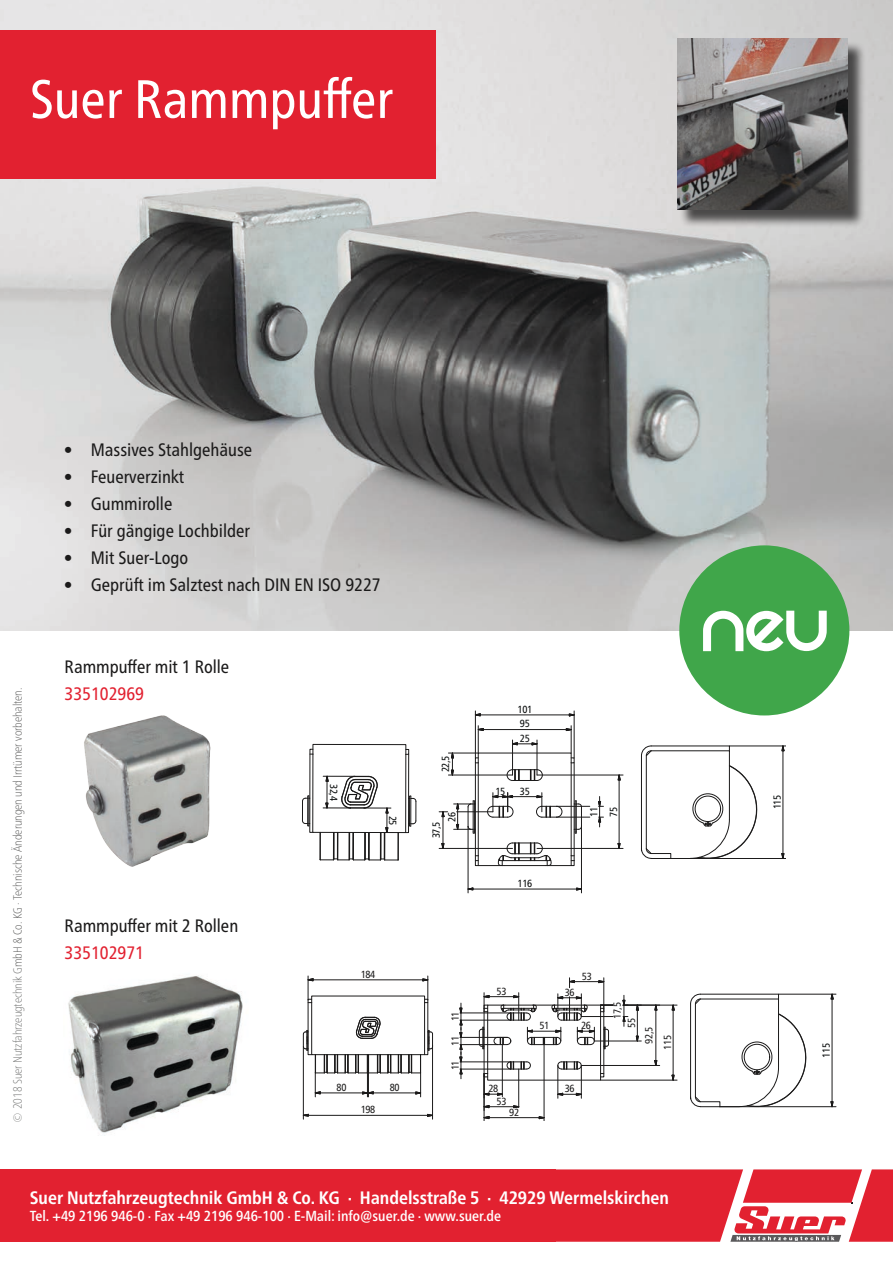
<style>
.page{position:relative;width:893px;height:1263px;background:#fff}
.page>*{position:absolute;margin:0;border:0;box-sizing:border-box;transform-origin:0 0}
.t1{font:90px "REZ";color:#fff}
.Produktname{font:condensed 54px "Frutiger Neue LTW1 G";color:#fff}
.Produkt_Details{font:condensed 18px "Frutiger Neue LTW1 G";color:#1b1a1a}
.t2{font:700 condensed 18px "Frutiger Neue LTW1 G";color:#fff}
.Produkt_Details-2{font:condensed 18px "Frutiger Neue LTW1 G";color:#e22130}
.t3{font:500 condensed 14.55px "Frutiger Neue LTW1 G";color:#fff}
.t4{font:100 condensed 12px "Frutiger Neue LTW1 G";color:#585857}
.t5{font:condensed 10.35px/14.4px "Frutiger Neue LTW1 G";letter-spacing:-.025em;color:#1b1a1a}
.t6{font:condensed 10.35px/14.4px "Frutiger Neue LTW1 G";letter-spacing:-.025em;color:#070a0a}
.s1{color:#6f706f}
</style>
<div class="page">
<img style="left:68px;top:975px;width:175px;height:161px">
<img style="left:0;top:0;width:893px;height:630px">
<div style="left:679px;top:545px;width:170px;height:170px;background:#40a64a;border-radius:50%"></div>
<div style="left:0;top:1169px;width:556px;height:73px;background:#e22130"></div>
<svg style="left:556px;top:1169px;width:337px;height:73px;background:#e24450"></svg>
<img style="left:84px;top:715px;width:127px;height:152px">
<div style="left:680px;top:41px;width:186px;height:187px;background:#1b1a1a;opacity:.75"></div>
<img style="left:677px;top:39px;width:170px;height:170px">
<svg style="left:641px;top:745px;width:122px;height:114px"></svg>
<div style="left:312px;top:744px;width:94px;height:11px;border:1px solid #1b1a1a"></div>
<svg style="left:405px;top:749px;width:12px;height:84px"></svg>
<svg style="left:301px;top:0;width:13px;height:833px"></svg>
<div style="left:307px;top:795px;width:2px;height:31px;border:1px solid #1b1a1a"></div>
<div style="left:409px;top:795px;width:2px;height:32px;border:1px solid #1b1a1a"></div>
<svg style="left:474px;top:713px;width:7px;height:3px"></svg>
<svg style="left:569px;top:713px;width:5px;height:3px"></svg>
<hr style="left:480px;top:715px;width:89px;height:1px;background:#1b1a1a">
<hr style="left:574px;top:711px;width:1px;height:47px;background:#1b1a1a">
<hr style="left:475px;top:711px;width:1px;height:47px;background:#1b1a1a">
<svg style="left:617px;top:843px;width:4px;height:5px"></svg>
<svg style="left:617px;top:774px;width:4px;height:11px"></svg>
<hr style="left:619px;top:780px;width:1px;height:63px;background:#1b1a1a">
<hr style="left:537px;top:775px;width:86px;height:1px;background:#1b1a1a">
<hr style="left:537px;top:848px;width:86px;height:1px;background:#1b1a1a">
<hr style="left:556px;top:806px;width:34px;height:1px;background:#1b1a1a">
<hr style="left:556px;top:817px;width:34px;height:1px;background:#1b1a1a">
<svg style="left:598px;top:796px;width:5px;height:31px"></svg>
<svg style="left:781px;top:745px;width:3px;height:11px"></svg>
<svg style="left:781px;top:853px;width:3px;height:5px"></svg>
<hr style="left:783px;top:751px;width:1px;height:102px;background:#1b1a1a">
<hr style="left:729px;top:746px;width:57px;height:1px;background:#1b1a1a">
<hr style="left:671px;top:858px;width:115px;height:1px;background:#1b1a1a">
<svg style="left:320px;top:775px;width:79px;height:86px"></svg>
<hr style="left:323px;top:776px;width:32px;height:1px;background:#1b1a1a">
<svg style="left:439px;top:726px;width:143px;height:141px"></svg>
<svg style="left:467px;top:887px;width:6px;height:3px"></svg>
<svg style="left:576px;top:887px;width:5px;height:3px"></svg>
<hr style="left:473px;top:889px;width:104px;height:1px;background:#1b1a1a">
<hr style="left:581px;top:826px;width:1px;height:67px;background:#1b1a1a">
<hr style="left:468px;top:826px;width:1px;height:67px;background:#1b1a1a">
<hr style="left:594px;top:1041px;width:47px;height:1px;background:#1b1a1a">
<svg style="left:622px;top:995px;width:19px;height:47px"></svg>
<svg style="left:654px;top:1004px;width:3px;height:11px"></svg>
<svg style="left:654px;top:1060px;width:3px;height:5px"></svg>
<hr style="left:656px;top:1010px;width:1px;height:50px;background:#1b1a1a">
<hr style="left:581px;top:1065px;width:79px;height:1px;background:#1b1a1a">
<svg style="left:671px;top:1004px;width:4px;height:11px"></svg>
<svg style="left:671px;top:1074px;width:4px;height:6px"></svg>
<hr style="left:673px;top:1010px;width:1px;height:65px;background:#1b1a1a">
<hr style="left:601px;top:1080px;width:76px;height:1px;background:#1b1a1a">
<hr style="left:623px;top:1005px;width:54px;height:1px;background:#1b1a1a">
<svg style="left:483px;top:1105px;width:37px;height:3px"></svg>
<hr style="left:518px;top:1069px;width:1px;height:38px;background:#1b1a1a">
<svg style="left:483px;top:1116px;width:7px;height:3px"></svg>
<svg style="left:539px;top:1116px;width:5px;height:3px"></svg>
<hr style="left:489px;top:1117px;width:50px;height:1px;background:#1b1a1a">
<hr style="left:484px;top:1073px;width:1px;height:47px;background:#1b1a1a">
<hr style="left:544px;top:1044px;width:1px;height:76px;background:#1b1a1a">
<svg style="left:478px;top:978px;width:135px;height:120px"></svg>
<hr style="left:460px;top:1069px;width:50px;height:1px;background:#1b1a1a">
<hr style="left:460px;top:1061px;width:50px;height:1px;background:#1b1a1a">
<hr style="left:460px;top:1044px;width:37px;height:1px;background:#1b1a1a">
<hr style="left:460px;top:1037px;width:47px;height:1px;background:#1b1a1a">
<svg style="left:459px;top:1003px;width:4px;height:76px"></svg>
<hr style="left:460px;top:1020px;width:50px;height:1px;background:#1b1a1a">
<hr style="left:460px;top:1013px;width:50px;height:1px;background:#1b1a1a">
<svg style="left:302px;top:976px;width:131px;height:121px"></svg>
<svg style="left:302px;top:1114px;width:7px;height:3px"></svg>
<svg style="left:427px;top:1114px;width:5px;height:3px"></svg>
<hr style="left:308px;top:1115px;width:120px;height:1px;background:#1b1a1a">
<hr style="left:303px;top:1047px;width:1px;height:72px;background:#1b1a1a">
<hr style="left:432px;top:1045px;width:1px;height:74px;background:#1b1a1a">
<svg style="left:690px;top:993px;width:122px;height:115px"></svg>
<svg style="left:830px;top:993px;width:4px;height:11px"></svg>
<svg style="left:830px;top:1101px;width:4px;height:7px"></svg>
<hr style="left:832px;top:999px;width:1px;height:103px;background:#1b1a1a">
<hr style="left:778px;top:994px;width:58px;height:1px;background:#1b1a1a">
<hr style="left:720px;top:1106px;width:116px;height:1px;background:#1b1a1a">
<div style="left:0;top:30px;width:435px;height:149px;background:#e22130"></div>
<p class="Produktname" style="left:30px;top:67px;width:365px">Suer Rammpuffer</p>
<p class="t4" style="left:11px;top:1123px;width:436px;rotate:-90deg"><span class="s1">© 2018 Suer Nutzfahrzeugtechnik G</span>mbH &amp; Co. KG · Technische Änderungen und Irrtümer vorbehalten.</p>
<p class="Produkt_Details" style="left:64px;top:439px;width:190px">• Massives Stahlgehäuse</p>
<p class="Produkt_Details" style="left:64px;top:466px;width:122px">• Feuerverzinkt</p>
<p class="Produkt_Details" style="left:64px;top:493px;width:110px">• Gummirolle</p>
<p class="Produkt_Details" style="left:64px;top:520px;width:188px">• Für gängige Lochbilder</p>
<p class="Produkt_Details" style="left:64px;top:547px;width:126px">• Mit Suer-Logo</p>
<p class="Produkt_Details" style="left:64px;top:574px;width:318px">• Geprüft im Salztest nach DIN EN ISO 9227</p>
<p class="Produkt_Details" style="left:65px;top:656px;width:166px">Rammpuffer mit 1 Rolle</p>
<p class="Produkt_Details-2" style="left:65px;top:683px;width:81px">335102969</p>
<p class="Produkt_Details" style="left:65px;top:915px;width:175px">Rammpuffer mit 2 Rollen</p>
<p class="Produkt_Details-2" style="left:65px;top:942px;width:81px">335102971</p>
<p class="t6" style="left:341px;top:784px;width:18px;rotate:90deg">32,4</p>
<p class="t6" style="left:400px;top:815px;width:11px;rotate:90deg">25</p>
<p class="t5" style="left:361px;top:967px;width:16px">184</p>
<p class="t5" style="left:337px;top:1080px;width:11px">80</p>
<p class="t5" style="left:390px;top:1080px;width:11px">80</p>
<p class="t5" style="left:361px;top:1102px;width:16px">198</p>
<p class="t6" style="left:438px;top:772px;width:19px;rotate:-90deg">22,5</p>
<p class="t6" style="left:445px;top:821px;width:11px;rotate:-90deg">26</p>
<p class="t6" style="left:429px;top:838px;width:18px;rotate:-90deg">37,5</p>
<p class="t6" style="left:517px;top:702px;width:16px">101<br>95<br>25</p>
<p class="t6" style="left:495px;top:784px;width:11px">15</p>
<p class="t6" style="left:520px;top:784px;width:11px">35</p>
<p class="t6" style="left:517px;top:876px;width:16px">116</p>
<p class="t6" style="left:587px;top:816px;width:11px;rotate:-90deg">11</p>
<p class="t6" style="left:606px;top:816px;width:11px;rotate:-90deg">75</p>
<p class="t5" style="left:448px;top:1021px;width:11px;rotate:-90deg">11</p>
<p class="t5" style="left:448px;top:1046px;width:11px;rotate:-90deg">11</p>
<p class="t5" style="left:448px;top:1070px;width:11px;rotate:-90deg">11</p>
<p class="t5" style="left:497px;top:984px;width:11px">53</p>
<p class="t5" style="left:539px;top:1018px;width:11px">51</p>
<p class="t5" style="left:565px;top:985px;width:11px">36</p>
<p class="t5" style="left:582px;top:969px;width:11px">53</p>
<p class="t5" style="left:581px;top:1018px;width:11px">26</p>
<p class="t5" style="left:497px;top:1082px;width:11px;line-height:12.6px;text-indent:-8px">28<br>53</p>
<p class="t5" style="left:509px;top:1105px;width:11px">92</p>
<p class="t5" style="left:565px;top:1081px;width:11px">36</p>
<p class="t5" style="left:610px;top:1028px;width:27px;text-indent:9px;rotate:-90deg">17,5<br>55</p>
<p class="t5" style="left:640px;top:1050px;width:25px;line-height:18.5px;text-indent:6px;rotate:-90deg">92,5<br>115</p>
<p class="t2" style="left:30px;top:1187px;width:641px">Suer Nutzfahrzeugtechnik GmbH &amp; Co. KG · Handelsstraße 5 · 42929 Wermelskirchen</p>
<p class="t3" style="left:30px;top:1207px;width:473px">Tel. +49 2196 946-0 · Fax +49 2196 946-100 · E-Mail: info@suer.de · www.suer.de</p>
<p class="t1" style="left:703px;top:594px;width:128px">neu</p>
<p class="t6" style="left:770px;top:809px;width:16px;rotate:-90deg">115</p>
<p class="t6" style="left:819px;top:1058px;width:16px;rotate:-90deg">115</p>
</div>
